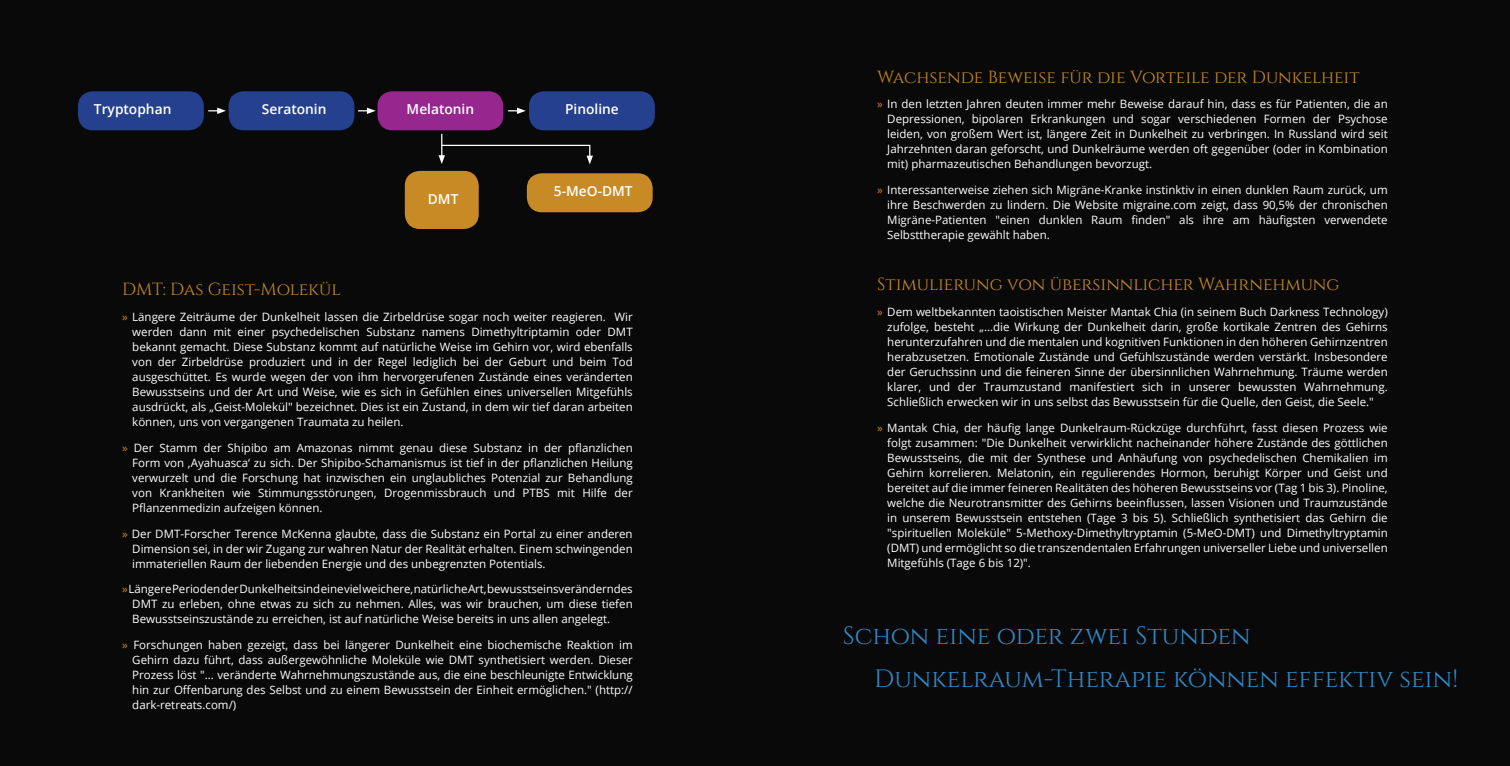
<style>
.page{position:relative;width:1510px;height:766px;background:#fff}
.page>*{position:absolute;margin:0;border:0;box-sizing:border-box;transform-origin:0 0}
.t1{font:25px/43.1px "Cinzel";color:#2f89c9}
.t2{font:17.5px "Cinzel";color:#c88a24}
.t3{font:600 13.75px "Open Sans";color:#fff}
.t4{font:11.5px/15px "Open Sans";color:#fff;text-align:justify}
.s1{color:#c88a24}
</style>
<div class="page">
<div style="left:0;top:0;width:1509px;height:765px;background:#090909"></div>
<div style="left:78px;top:91px;width:126px;height:39px;background:#25408f;border-radius:15px"></div>
<div style="left:229px;top:91px;width:125px;height:39px;background:#25408f;border-radius:15px"></div>
<div style="left:377px;top:91px;width:126px;height:39px;background:#97268f;border-radius:15px"></div>
<div style="left:529px;top:91px;width:126px;height:39px;background:#25408f;border-radius:15px"></div>
<div style="left:405px;top:171px;width:74px;height:58px;background:#c88a24;border-radius:15px"></div>
<div style="left:527px;top:173px;width:125px;height:39px;background:#c88a24;border-radius:15px"></div>
<svg style="left:208px;top:108px;width:18px;height:6px"></svg>
<svg style="left:358px;top:108px;width:18px;height:6px"></svg>
<svg style="left:508px;top:108px;width:18px;height:6px"></svg>
<svg style="left:438px;top:134px;width:155px;height:30px"></svg>
<p class="t3" style="left:94px;top:100px;width:79px">Tryptophan</p>
<p class="t3" style="left:262px;top:100px;width:66px">Seratonin</p>
<p class="t3" style="left:407px;top:100px;width:69px">Melatonin</p>
<p class="t3" style="left:565px;top:100px;width:55px">Pinoline</p>
<p class="t3" style="left:428px;top:190px;width:32px">DMT</p>
<p class="t3" style="left:554px;top:182px;width:80px">5-MeO-DMT</p>
<h2 class="t2" style="left:122px;top:279px;width:220px">DMT: Das Geist-Molekül</h2>
<p class="t4" style="left:132px;top:309px;width:502px;text-indent:-10px"><span class="s1">»</span> Längere Zeiträume der Dunkelheit lassen die Zirbeldrüse sogar noch weiter reagieren. Wir werden dann mit einer psychedelischen Substanz namens Dimethyltriptamin oder DMT bekannt gemacht. Diese Substanz kommt auf natürliche Weise im Gehirn vor, wird ebenfalls von der Zirbeldrüse produziert und in der Regel lediglich bei der Geburt und beim Tod ausgeschüttet. Es wurde wegen der von ihm hervorgerufenen Zustände eines veränderten Bewusstseins und der Art und Weise, wie es sich in Gefühlen eines universellen Mitgefühls ausdrückt, als „Geist-Molekül" bezeichnet. Dies ist ein Zustand, in dem wir tief daran arbeiten können, uns von vergangenen Traumata zu heilen.</p>
<p class="t4" style="left:132px;top:439px;width:502px;text-indent:-10px"><span class="s1">»</span> Der Stamm der Shipibo am Amazonas nimmt genau diese Substanz in der pflanzlichen Form von ‚Ayahuasca‘ zu sich. Der Shipibo-Schamanismus ist tief in der pflanzlichen Heilung verwurzelt und die Forschung hat inzwischen ein unglaubliches Potenzial zur Behandlung von Krankheiten wie Stimmungsstörungen, Drogenmissbrauch und PTBS mit Hilfe der Pflanzenmedizin aufzeigen können.</p>
<p class="t4" style="left:132px;top:525px;width:502px;text-indent:-10px"><span class="s1">»</span> Der DMT-Forscher Terence McKenna glaubte, dass die Substanz ein Portal zu einer anderen Dimension sei, in der wir Zugang zur wahren Natur der Realität erhalten. Einem schwingenden immateriellen Raum der liebenden Energie und des unbegrenzten Potentials.</p>
<p class="t4" style="left:132px;top:581px;width:502px;text-indent:-10px"><span class="s1">»</span> Längere Perioden der Dunkelheit sind eine viel weichere, natürliche Art, bewusstseinsveränderndes DMT zu erleben, ohne etwas zu sich zu nehmen. Alles, was wir brauchen, um diese tiefen Bewusstseinszustände zu erreichen, ist auf natürliche Weise bereits in uns allen angelegt.</p>
<p class="t4" style="left:132px;top:636px;width:502px;text-indent:-10px"><span class="s1">»</span> Forschungen haben gezeigt, dass bei längerer Dunkelheit eine biochemische Reaktion im Gehirn dazu führt, dass außergewöhnliche Moleküle wie DMT synthetisiert werden. Dieser Prozess löst "... veränderte Wahrnehmungszustände aus, die eine beschleunigte Entwicklung hin zur Offenbarung des Selbst und zu einem Bewusstsein der Einheit ermöglichen." (http:// dark-retreats.com/)</p>
<h2 class="t2" style="left:877px;top:67px;width:484px">Wachsende Beweise für die Vorteile der Dunkelheit</h2>
<p class="t4" style="left:887px;top:96px;width:502px;text-indent:-10px"><span class="s1">»</span> In den letzten Jahren deuten immer mehr Beweise darauf hin, dass es für Patienten, die an Depressionen, bipolaren Erkrankungen und sogar verschiedenen Formen der Psychose leiden, von großem Wert ist, längere Zeit in Dunkelheit zu verbringen. In Russland wird seit Jahrzehnten daran geforscht, und Dunkelräume werden oft gegenüber (oder in Kombination mit) pharmazeutischen Behandlungen bevorzugt.</p>
<p class="t4" style="left:887px;top:182px;width:502px;text-indent:-10px"><span class="s1">»</span> Interessanterweise ziehen sich Migräne-Kranke instinktiv in einen dunklen Raum zurück, um ihre Beschwerden zu lindern. Die Website migraine.com zeigt, dass 90,5% der chronischen Migräne-Patienten "einen dunklen Raum finden" als ihre am häufigsten verwendete Selbsttherapie gewählt haben.</p>
<h2 class="t2" style="left:877px;top:274px;width:464px">Stimulierung von übersinnlicher Wahrnehmung</h2>
<p class="t4" style="left:887px;top:304px;width:502px;text-indent:-10px"><span class="s1">»</span> Dem weltbekannten taoistischen Meister Mantak Chia (in seinem Buch Darkness Technology) zufolge, besteht „…die Wirkung der Dunkelheit darin, große kortikale Zentren des Gehirns herunterzufahren und die mentalen und kognitiven Funktionen in den höheren Gehirnzentren herabzusetzen. Emotionale Zustände und Gefühlszustände werden verstärkt. Insbesondere der Geruchssinn und die feineren Sinne der übersinnlichen Wahrnehmung. Träume werden klarer, und der Traumzustand manifestiert sich in unserer bewussten Wahrnehmung.<br>Schließlich erwecken wir in uns selbst das Bewusstsein für die Quelle, den Geist, die Seele."</p>
<p class="t4" style="left:887px;top:419px;width:502px;text-indent:-10px"><span class="s1">»</span> Mantak Chia, der häufig lange Dunkelraum-Rückzüge durchführt, fasst diesen Prozess wie folgt zusammen: "Die Dunkelheit verwirklicht nacheinander höhere Zustände des göttlichen Bewusstseins, die mit der Synthese und Anhäufung von psychedelischen Chemikalien im Gehirn korrelieren. Melatonin, ein regulierendes Hormon, beruhigt Körper und Geist und bereitet auf die immer feineren Realitäten des höheren Bewusstseins vor (Tag 1 bis 3). Pinoline, welche die Neurotransmitter des Gehirns beeinflussen, lassen Visionen und Traumzustände in unserem Bewusstsein entstehen (Tage 3 bis 5). Schließlich synthetisiert das Gehirn die "spirituellen Moleküle" 5-Methoxy-Dimethyltryptamin (5-MeO-DMT) und Dimethyltryptamin (DMT) und ermöglicht so die transzendentalen Erfahrungen universeller Liebe und universellen Mitgefühls (Tage 6 bis 12)".</p>
<h1 class="t1" style="left:874px;top:614px;width:585px;text-indent:-31px">Schon eine oder zwei Stunden<br>Dunkelraum-Therapie können effektiv sein!</h1>
</div>
